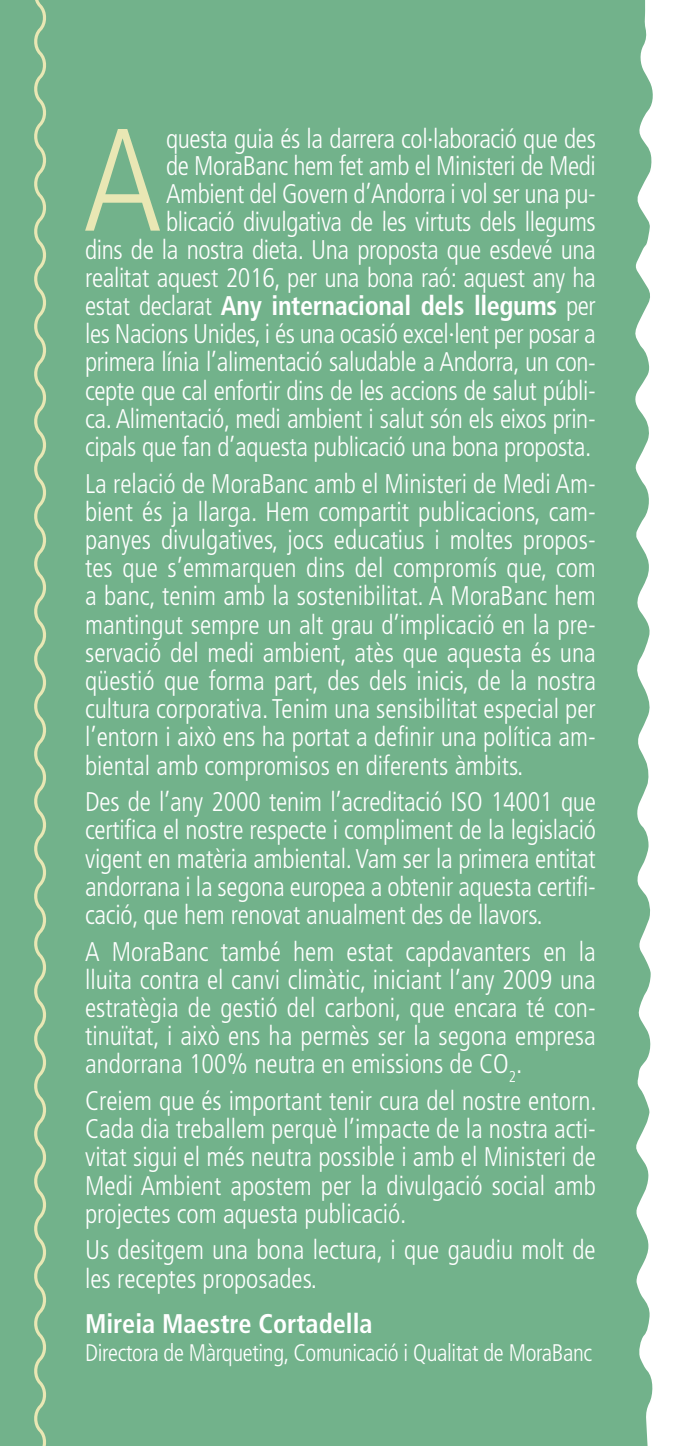
<style>
.page{position:relative;width:681px;height:1446px;background:#fff}
.page>*{position:absolute;margin:0;border:0;box-sizing:border-box;transform-origin:0 0}
.t1{font:300 condensed 145.5px "Frutiger";color:#e9e7b4}
.t2{font:300 condensed 27px/28.2px "Frutiger";letter-spacing:-.015em;color:#fff;text-align:justify}
.t3{font:700 condensed 27px "Frutiger";color:#fff}
.t4{font:300 condensed 24px "Frutiger";letter-spacing:-.015em;color:#fff}
.s1{font-weight:700}
</style>
<div class="page">
<div style="left:50px;top:0;width:603px;height:1446px;background:#72b28b"></div>
<svg style="left:0;top:0;width:50px;height:1446px;background:#7ab58d"></svg>
<p class="t2" style="left:85px;top:125px;width:512px;text-align:right">questa guia és la darrera col·laboració que des<br>de MoraBanc hem fet amb el Ministeri de Medi Ambient del Govern d’Andorra i vol ser una pu-<br>blicació divulgativa de les virtuts dels llegums<br>dins de la nostra dieta. Una proposta que esdevé una realitat aquest 2016, per una bona raó: aquest any ha estat declarat <span class="s1">Any internacional dels llegums</span> per les Nacions Unides, i és una ocasió excel·lent per posar a primera línia l’alimentació saludable a Andorra, un con&shy;cepte que cal enfortir dins de les accions de salut públi&shy;ca. Alimentació, medi ambient i salut són els eixos prin&shy;cipals que fan d’aquesta publicació una bona proposta.</p>
<p class="t2" style="left:85px;top:470px;width:512px">La relació de MoraBanc amb el Ministeri de Medi Am&shy;bient és ja llarga. Hem compartit publicacions, cam&shy;panyes divulgatives, jocs educatius i moltes propos&shy;tes que s’emmarquen dins del compromís que, com a banc, tenim amb la sostenibilitat. A MoraBanc hem mantingut sempre un alt grau d’implicació en la pre&shy;servació del medi ambient, atès que aquesta és una qüestió que forma part, des dels inicis, de la nostra cultura corporativa. Tenim una sensibilitat especial per l’entorn i això ens ha portat a definir una política am&shy;biental amb compromisos en diferents àmbits.</p>
<p class="t2" style="left:85px;top:788px;width:512px">Des de l’any 2000 tenim l’acreditació ISO 14001 que certifica el nostre respecte i compliment de la legislació vigent en matèria ambiental. Vam ser la primera entitat andorrana i la segona europea a obtenir aquesta certifi&shy;cació, que hem renovat anualment des de llavors.</p>
<p class="t2" style="left:85px;top:937px;width:512px">A MoraBanc també hem estat capdavanters en la lluita contra el canvi climàtic, iniciant l’any 2009 una estratègia de gestió del carboni, que encara té con&shy;tinuïtat, i això ens ha permès ser la segona empresa andorrana 100% neutra en emissions de CO<sub>2</sub>.</p>
<p class="t2" style="left:85px;top:1087px;width:513px">Creiem que és important tenir cura del nostre entorn.<br>Cada dia treballem perquè l’impacte de la nostra acti&shy;vitat sigui el més neutra possible i amb el Ministeri de Medi Ambient apostem per la divulgació social amb projectes com aquesta publicació.</p>
<p class="t2" style="left:85px;top:1236px;width:512px">Us desitgem una bona lectura, i que gaudiu molt de les receptes proposades.</p>
<p class="t3" style="left:85px;top:1307px;width:289px">Mireia Maestre Cortadella</p>
<p class="t4" style="left:85px;top:1339px;width:508px">Directora de Màrqueting, Comunicació i Qualitat de MoraBanc</p>
<h1 class="t1" style="left:83px;top:98px;width:80px">A</h1>
</div>
